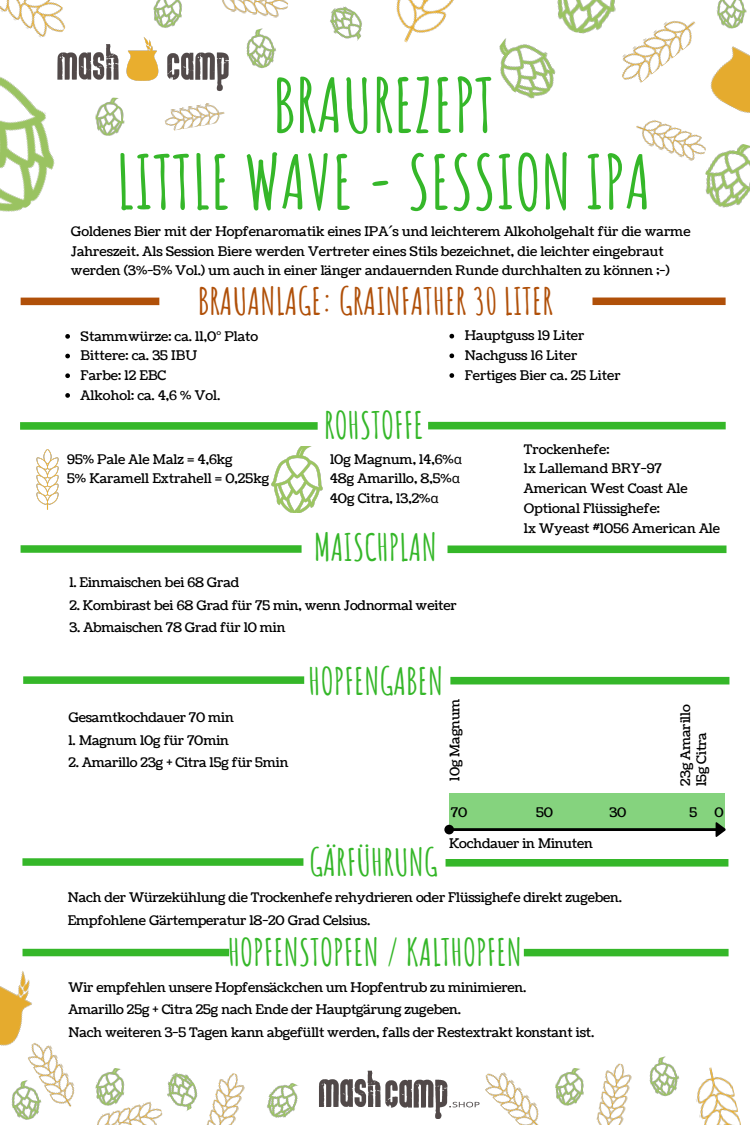
<style>
.page{position:relative;width:750px;height:1125px;background:#fff}
.page>*{position:absolute;margin:0;border:0;box-sizing:border-box;transform-origin:0 0}
.t1{font:700 73.75px "Amatic SC";color:#35b729}
.t2{font:700 36.88px "Amatic SC";color:#35b729}
.t3{font:700 36.88px "Amatic SC";color:#b05009}
.t4{font:13.25px "Coustard";letter-spacing:-.01em;color:#000}
.s1{font-family:"Noto Sans"}
</style>
<div class="page">
<svg style="left:20px;top:422px;width:298px;height:8px;background:#3fba34"></svg>
<div style="left:428px;top:422px;width:298px;height:7px;background:#35b729"></div>
<svg style="left:21px;top:545px;width:281px;height:8px;background:#41bb35"></svg>
<div style="left:448px;top:546px;width:279px;height:7px;background:#35b729"></div>
<svg style="left:21px;top:298px;width:138px;height:7px"></svg>
<svg style="left:593px;top:298px;width:133px;height:7px"></svg>
<img style="left:272px;top:446px;width:51px;height:67px">
<svg style="left:22px;top:858px;width:281px;height:8px;background:#40bb35"></svg>
<svg style="left:446px;top:859px;width:282px;height:8px;background:#3fba34"></svg>
<svg style="left:94px;top:949px;width:135px;height:7px"></svg>
<svg style="left:524px;top:949px;width:205px;height:7px"></svg>
<svg style="left:23px;top:676px;width:281px;height:8px;background:#40bb35"></svg>
<div style="left:450px;top:677px;width:279px;height:7px;background:#35b729"></div>
<svg style="left:65px;top:334px;width:5px;height:5px"></svg>
<svg style="left:65px;top:354px;width:5px;height:4px"></svg>
<svg style="left:65px;top:373px;width:5px;height:5px"></svg>
<svg style="left:65px;top:393px;width:5px;height:5px"></svg>
<svg style="left:449px;top:334px;width:5px;height:4px"></svg>
<svg style="left:449px;top:353px;width:5px;height:5px"></svg>
<svg style="left:449px;top:373px;width:5px;height:5px"></svg>
<img style="left:499px;top:38px;width:57px;height:61px">
<img style="left:0;top:0;width:66px;height:29px">
<img style="left:710px;top:46px;width:40px;height:67px">
<img style="left:246px;top:28px;width:30px;height:41px">
<img style="left:549px;top:0;width:67px;height:39px">
<img style="left:0;top:29px;width:55px;height:183px">
<img style="left:612px;top:8px;width:83px;height:75px">
<img style="left:396px;top:0;width:58px;height:43px">
<img style="left:165px;top:103px;width:60px;height:28px">
<img style="left:636px;top:120px;width:64px;height:41px">
<img style="left:698px;top:136px;width:52px;height:72px">
<img style="left:95px;top:99px;width:30px;height:37px">
<img style="left:153px;top:0;width:29px;height:28px">
<img style="left:716px;top:0;width:31px;height:29px">
<img style="left:222px;top:0;width:66px;height:18px">
<img style="left:330px;top:6px;width:32px;height:35px">
<img style="left:11px;top:1086px;width:27px;height:34px">
<img style="left:97px;top:1101px;width:65px;height:24px">
<img style="left:319px;top:1071px;width:159px;height:48px">
<img style="left:478px;top:1072px;width:61px;height:53px">
<img style="left:696px;top:1067px;width:45px;height:58px">
<img style="left:267px;top:1083px;width:31px;height:35px">
<img style="left:555px;top:1068px;width:29px;height:38px">
<img style="left:649px;top:1056px;width:31px;height:41px">
<img style="left:23px;top:1086px;width:52px;height:27px">
<img style="left:95px;top:1068px;width:33px;height:40px">
<img style="left:160px;top:1072px;width:38px;height:43px">
<img style="left:596px;top:1063px;width:36px;height:62px">
<img style="left:206px;top:1073px;width:39px;height:52px">
<div style="left:449px;top:793px;width:276px;height:38px;background:#85d37e"></div>
<img style="left:37px;top:449px;width:21px;height:60px">
<svg style="left:444px;top:822px;width:282px;height:15px"></svg>
<img style="left:48px;top:29px;width:181px;height:70px">
<img style="left:0;top:948px;width:94px;height:138px">
<p class="t1" style="left:273px;top:58px;width:223px">BRAUREZEPT</p>
<p class="t1" style="left:116px;top:135px;width:536px">LITTLE WAVE - SESSION IPA</p>
<p class="t4" style="left:71px;top:222px;width:621px">Goldenes Bier mit der Hopfenaromatik eines IPA´s und leichterem Alkoholgehalt für die warme</p>
<p class="t4" style="left:71px;top:242px;width:594px">Jahreszeit. Als Session Biere werden Vertreter eines Stils bezeichnet, die leichter eingebraut</p>
<p class="t4" style="left:71px;top:262px;width:600px">werden (3%-5% Vol.) um auch in einer länger andauernden Runde durchhalten zu können ;-)</p>
<p class="t3" style="left:198px;top:277px;width:357px">BRAUANLAGE: GRAINFATHER 30 LITER</p>
<p class="t4" style="left:81px;top:327px;width:179px">Stammwürze: ca. 11,0° Plato</p>
<p class="t4" style="left:81px;top:347px;width:118px">Bittere: ca. 35 IBU</p>
<p class="t4" style="left:81px;top:366px;width:87px">Farbe: 12 EBC</p>
<p class="t4" style="left:81px;top:386px;width:141px">Alkohol: ca. 4,6 % Vol.</p>
<p class="t4" style="left:67px;top:450px;width:167px">95% Pale Ale Malz = 4,6kg</p>
<p class="t4" style="left:67px;top:470px;width:204px">5% Karamell Extrahell = 0,25kg</p>
<p class="t2" style="left:324px;top:401px;width:101px">ROHSTOFFE</p>
<p class="t4" style="left:465px;top:327px;width:121px">Hauptguss 19 Liter</p>
<p class="t4" style="left:465px;top:347px;width:114px">Nachguss 16 Liter</p>
<p class="t4" style="left:465px;top:366px;width:157px">Fertiges Bier ca. 25 Liter</p>
<p class="t4" style="left:330px;top:450px;width:134px">10g Magnum, 14,6%<span class="s1">α</span></p>
<p class="t4" style="left:330px;top:470px;width:131px">48g Amarillo, 8,5%<span class="s1">α</span></p>
<p class="t4" style="left:330px;top:490px;width:110px">40g Citra, 13,2%<span class="s1">α</span></p>
<p class="t2" style="left:314px;top:524px;width:124px">MAISCHPLAN</p>
<p class="t4" style="left:524px;top:440px;width:87px">Trockenhefe:</p>
<p class="t4" style="left:524px;top:460px;width:140px">1x Lallemand BRY-97</p>
<p class="t4" style="left:524px;top:480px;width:165px">American West Coast Ale</p>
<p class="t4" style="left:524px;top:499px;width:138px">Optional Flüssighefe:</p>
<p class="t4" style="left:524px;top:519px;width:198px">1x Wyeast #1056 American Ale</p>
<p class="t4" style="left:69px;top:574px;width:171px">1. Einmaischen bei 68 Grad</p>
<p class="t4" style="left:69px;top:596px;width:389px">2. Kombirast bei 68 Grad für 75 min, wenn Jodnormal weiter</p>
<p class="t4" style="left:69px;top:619px;width:218px">3. Abmaischen 78 Grad für 10 min</p>
<p class="t4" style="left:68px;top:709px;width:167px">Gesamtkochdauer 70 min</p>
<p class="t4" style="left:68px;top:731px;width:162px">1. Magnum 10g für 70min</p>
<p class="t4" style="left:68px;top:754px;width:222px">2. Amarillo 23g + Citra 15g für 5min</p>
<p class="t2" style="left:309px;top:657px;width:136px">HOPFENGABEN</p>
<p class="t4" style="left:446px;top:781px;width:83px;rotate:-90deg">10g Magnum</p>
<p class="t4" style="left:677px;top:786px;width:83px;rotate:-90deg">23g Amarillo</p>
<p class="t4" style="left:693px;top:786px;width:55px;rotate:-90deg">15g Citra</p>
<p class="t4" style="left:536px;top:804px;width:18px">50</p>
<p class="t4" style="left:609px;top:804px;width:19px">30</p>
<p class="t4" style="left:449px;top:835px;width:145px">Kochdauer in Minuten</p>
<p class="t4" style="left:451px;top:804px;width:18px">70</p>
<p class="t4" style="left:689px;top:804px;width:9px">5</p>
<p class="t4" style="left:714px;top:804px;width:11px">0</p>
<p class="t2" style="left:310px;top:838px;width:130px">GÄRFÜHRUNG</p>
<p class="t4" style="left:68px;top:889px;width:556px">Nach der Würzekühlung die Trockenhefe rehydrieren oder Flüssighefe direkt zugeben.</p>
<p class="t4" style="left:68px;top:911px;width:304px">Empfohlene Gärtemperatur 18-20 Grad Celsius.</p>
<p class="t2" style="left:228px;top:928px;width:295px">HOPFENSTOPFEN / KALTHOPFEN</p>
<p class="t4" style="left:68px;top:978px;width:459px">Wir empfehlen unsere Hopfensäckchen um Hopfentrub zu minimieren.</p>
<p class="t4" style="left:68px;top:1001px;width:394px">Amarillo 25g + Citra 25g nach Ende der Hauptgärung zugeben.</p>
<p class="t4" style="left:68px;top:1023px;width:527px">Nach weiteren 3-5 Tagen kann abgefüllt werden, falls der Restextrakt konstant ist.</p>
</div>
